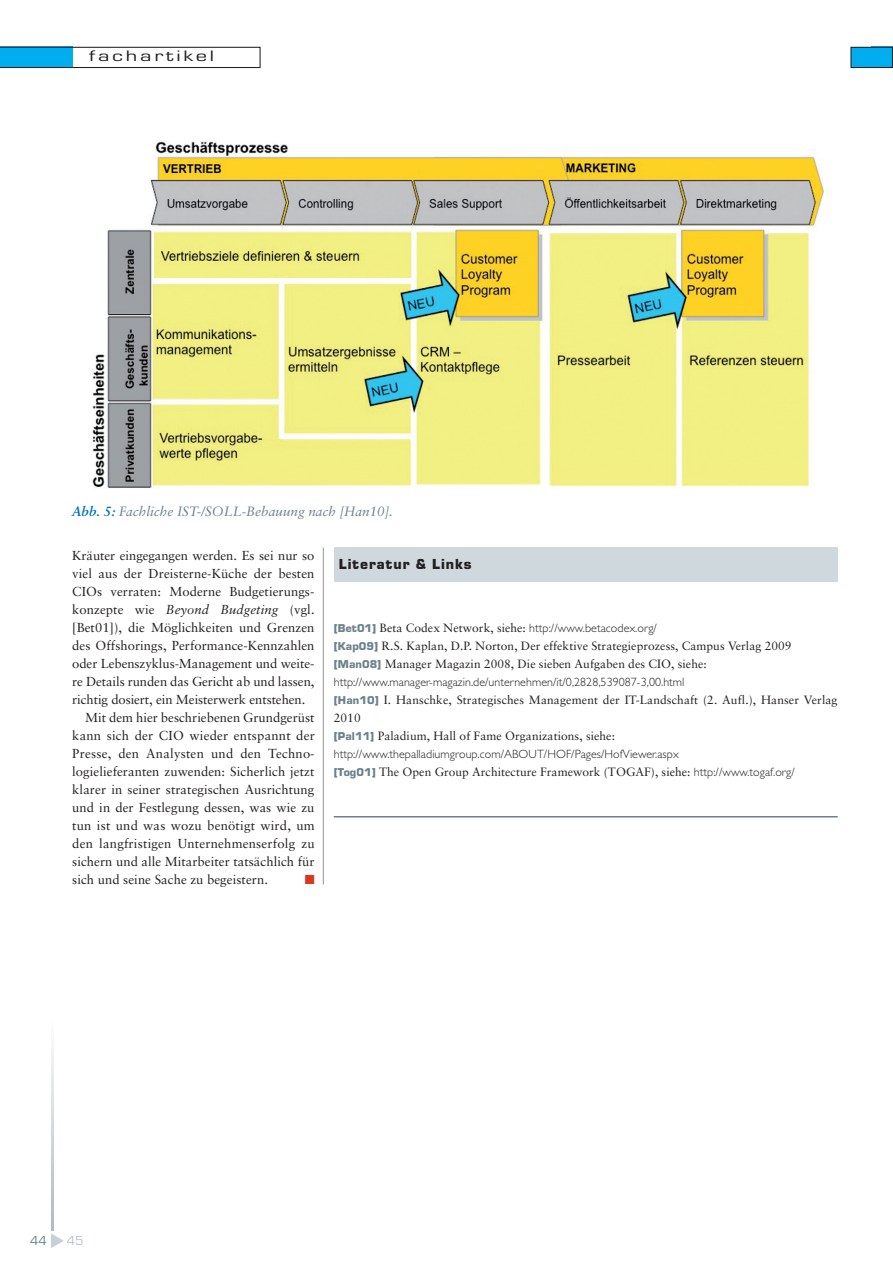
<style>
.page{position:relative;width:893px;height:1263px;background:#fff}
.page>*{position:absolute;margin:0;border:0;box-sizing:border-box;transform-origin:0 0}
.t1{font:15.75px "Eurostile";letter-spacing:.125em;color:#231f20;scale:1.43 1}
.t2{font:700 14.25px "Eurostile BQ";letter-spacing:.07em;color:#231f20}
.t3{font:italic 13.5px "Sabon";color:#6c818c}
.t4{font:13.5px "Eurostile";color:#6c818c}
.t5{font:13.5px "Eurostile";color:#b6c2c9}
.t6{font:13.05px "Sabon";letter-spacing:.005em;color:#231f20}
.t7{font:13.05px "Zapf Dingbats";color:#d8381e}
.t8{font:12px/18px "Sabon";letter-spacing:.005em;color:#231f20}
.t9{font:300 12px "Gill Sans";letter-spacing:.005em;color:#231f20}
.s1{font-weight:700;color:#0073bc}
.s2{font-style:italic}
.s3{font-family:"Eurostile";font-weight:700;font-size:10.5px;color:#6c818c}
.s4{font-family:"Sabon";font-weight:400}
.s5{font-family:"Gill Sans";font-weight:300}
</style>
<div class="page">
<svg style="left:51px;top:1233px;width:13px;height:15px"></svg>
<svg style="left:0;top:47px;width:261px;height:21px"></svg>
<div style="left:851px;top:47px;width:41px;height:21px;background:#00aeef"></div>
<div style="left:850px;top:47px;width:43px;height:21px;border:1px solid #231f20"></div>
<hr style="left:323px;top:548px;width:1px;height:336px;background:#939598">
<div style="left:334px;top:548px;width:504px;height:34px;background:#cfd8dd"></div>
<hr style="left:334px;top:816px;width:504px;height:1px;background:#6c818c">
<img style="left:92px;top:141px;width:731px;height:348px">
<p class="t1" style="left:89px;top:50px;width:89px">fachartikel</p>
<p class="t3" style="left:72px;top:506px;width:322px"><span class="s1">Abb. 5:</span> Fachliche IST-/SOLL-Bebauung nach [Han10].</p>
<p class="t6" style="left:72px;top:550px;width:244px">Kräuter eingegangen werden. Es sei nur so</p>
<p class="t6" style="left:72px;top:568px;width:244px">viel aus der Dreisterne-Küche der besten</p>
<p class="t6" style="left:72px;top:586px;width:244px">CIOs verraten: Moderne Budgetierungs -</p>
<p class="t6" style="left:72px;top:604px;width:244px">konzepte wie <span class="s2">Beyond Budgeting</span> (vgl.</p>
<p class="t6" style="left:72px;top:622px;width:244px">[Bet01]), die Möglichkeiten und Grenzen</p>
<p class="t6" style="left:72px;top:640px;width:244px">des Offshorings, Performance-Kennzahlen</p>
<p class="t6" style="left:72px;top:658px;width:244px">oder Lebenszyklus-Management und weite-</p>
<p class="t6" style="left:72px;top:676px;width:244px">re Details runden das Gericht ab und lassen,</p>
<p class="t6" style="left:72px;top:694px;width:235px">richtig dosiert, ein Meisterwerk entstehen.</p>
<p class="t6" style="left:85px;top:712px;width:231px">Mit dem hier beschriebenen Grundgerüst</p>
<p class="t6" style="left:72px;top:730px;width:244px">kann sich der CIO wieder entspannt der</p>
<p class="t6" style="left:72px;top:748px;width:244px">Presse, den Analysten und den Techno -</p>
<p class="t6" style="left:72px;top:766px;width:244px">logielieferanten zuwenden: Sicherlich jetzt</p>
<p class="t6" style="left:72px;top:784px;width:244px">klarer in seiner strategischen Ausrichtung</p>
<p class="t6" style="left:72px;top:802px;width:244px">und in der Festlegung dessen, was wie zu</p>
<p class="t6" style="left:72px;top:820px;width:244px">tun ist und was wozu benötigt wird, um</p>
<p class="t6" style="left:72px;top:838px;width:244px">den langfristigen Unternehmenserfolg zu</p>
<p class="t6" style="left:72px;top:856px;width:244px">sichern und alle Mitarbeiter tatsächlich für</p>
<p class="t6" style="left:72px;top:874px;width:197px">sich und seine Sache zu begeistern.</p>
<p class="t7" style="left:305px;top:873px;width:11px">■</p>
<p class="t2" style="left:339px;top:559px;width:134px">Literatur &amp; Links</p>
<p class="t9" style="left:334px;top:624px;width:325px"><span class="s3">[Bet01]</span> <span class="s4">Beta Codex Network, siehe:</span> http://www.betacodex.org/</p>
<p class="t8" style="left:334px;top:638px;width:459px"><span class="s3">[Kap09]</span> R.S. Kaplan, D.P. Norton, Der effektive Strategieprozess, Campus Verlag 2009 <span class="s3">[Man08]</span> Manager Magazin 2008, Die sieben Aufgaben des CIO, siehe:</p>
<p class="t9" style="left:334px;top:678px;width:352px">http://www.manager-magazin.de/unternehmen/it/0,2828,539087-3,00.html</p>
<p class="t8" style="left:334px;top:692px;width:505px"><span class="s3">[Han10]</span> I. Hanschke, Strategisches Manage ment der IT-Landschaft (2. Aufl.), Hanser Verlag<br>2010<br><span class="s3">[Pal11]</span> Paladium, Hall of Fame Organi zations, siehe:</p>
<p class="t9" style="left:334px;top:750px;width:347px">http://www.thepalladiumgroup.com/ABOUT/HOF/Pages/HofViewer.aspx</p>
<p class="t8" style="left:334px;top:764px;width:463px"><span class="s3">[Tog01]</span> The Open Group Architecture Framework (TOGAF), siehe: <span class="s5">http://www.togaf.org/</span></p>
<p class="t4" style="left:30px;top:1236px;width:18px">44</p>
<p class="t5" style="left:67px;top:1236px;width:18px">45</p>
</div>
